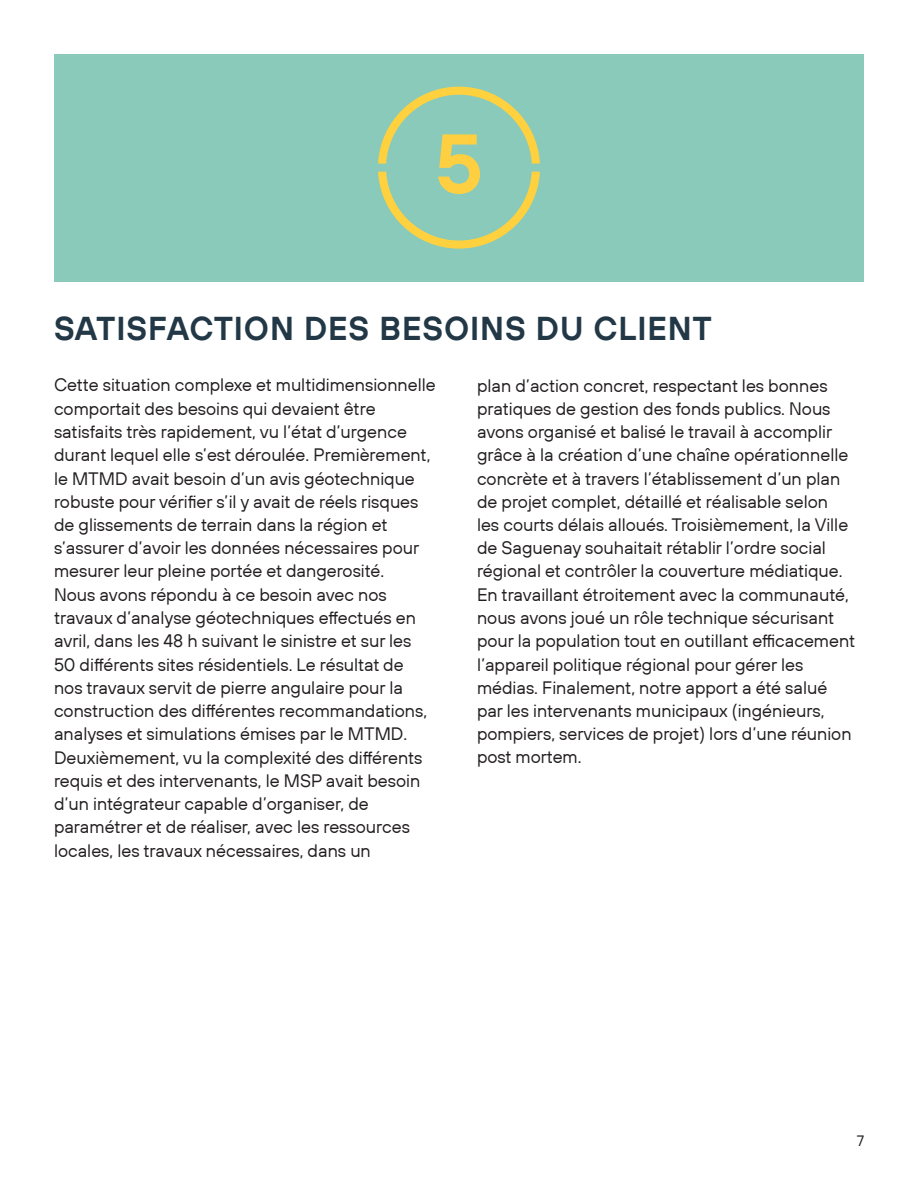
<style>
.page{position:relative;width:918px;height:1188px;background:#fff}
.page>*{position:absolute;margin:0;border:0;box-sizing:border-box;transform-origin:0 0}
.t1{font:600 84px "TT Hoves";color:#fed041}
.t2{font:600 33px "TT Hoves";letter-spacing:.025em;color:#223847}
.t3{font:18px/23.2px "TT Hoves";color:#231f20}
.t4{font:15px "TT Hoves";color:#231f20}
</style>
<div class="page">
<div style="left:54px;top:54px;width:810px;height:227px;background:#8acaba"></div>
<svg style="left:378px;top:87px;width:162px;height:77px"></svg>
<svg style="left:378px;top:172px;width:162px;height:77px"></svg>
<p class="t1" style="left:434px;top:109px;width:51px">5</p>
<p class="t2" style="left:54px;top:306px;width:660px">SATISFACTION DES BESOINS DU CLIENT</p>
<p class="t3" style="left:54px;top:373px;width:383px">Cette situation complexe et multidimensionnelle comportait des besoins qui devaient être satisfaits très rapidement, vu l’état d’urgence durant lequel elle s’est déroulée. Premièrement, le MTMD avait besoin d’un avis géotechnique robuste pour vérifier s’il y avait de réels risques de glissements de terrain dans la région et s’assurer d’avoir les données nécessaires pour mesurer leur pleine portée et dangerosité.<br>Nous avons répondu à ce besoin avec nos travaux d’analyse géotechniques effectués en avril, dans les 48 h suivant le sinistre et sur les 50 différents sites résidentiels. Le résultat de nos travaux servit de pierre angulaire pour la construction des différentes recommandations, analyses et simulations émises par le MTMD.<br>Deuxièmement, vu la complexité des différents requis et des intervenants, le MSP avait besoin d’un intégrateur capable d’organiser, de paramétrer et de réaliser, avec les ressources locales, les travaux nécessaires, dans un</p>
<p class="t3" style="left:477px;top:373px;width:380px">plan d’action concret, respectant les bonnes pratiques de gestion des fonds publics. Nous avons organisé et balisé le travail à accomplir grâce à la création d’une chaîne opérationnelle concrète et à travers l’établissement d’un plan de projet complet, détaillé et réalisable selon<br>les courts délais alloués. Troisièmement, la Ville de Saguenay souhaitait rétablir l’ordre social régional et contrôler la couverture médiatique.<br>En travaillant étroitement avec la communauté, nous avons joué un rôle technique sécurisant pour la population tout en outillant efficacement l’appareil politique régional pour gérer les médias. Finalement, notre apport a été salué par les intervenants municipaux (ingénieurs, pompiers, services de projet) lors d’une réunion post mortem.</p>
<p class="t4" style="left:857px;top:1131px;width:9px">7</p>
</div>
